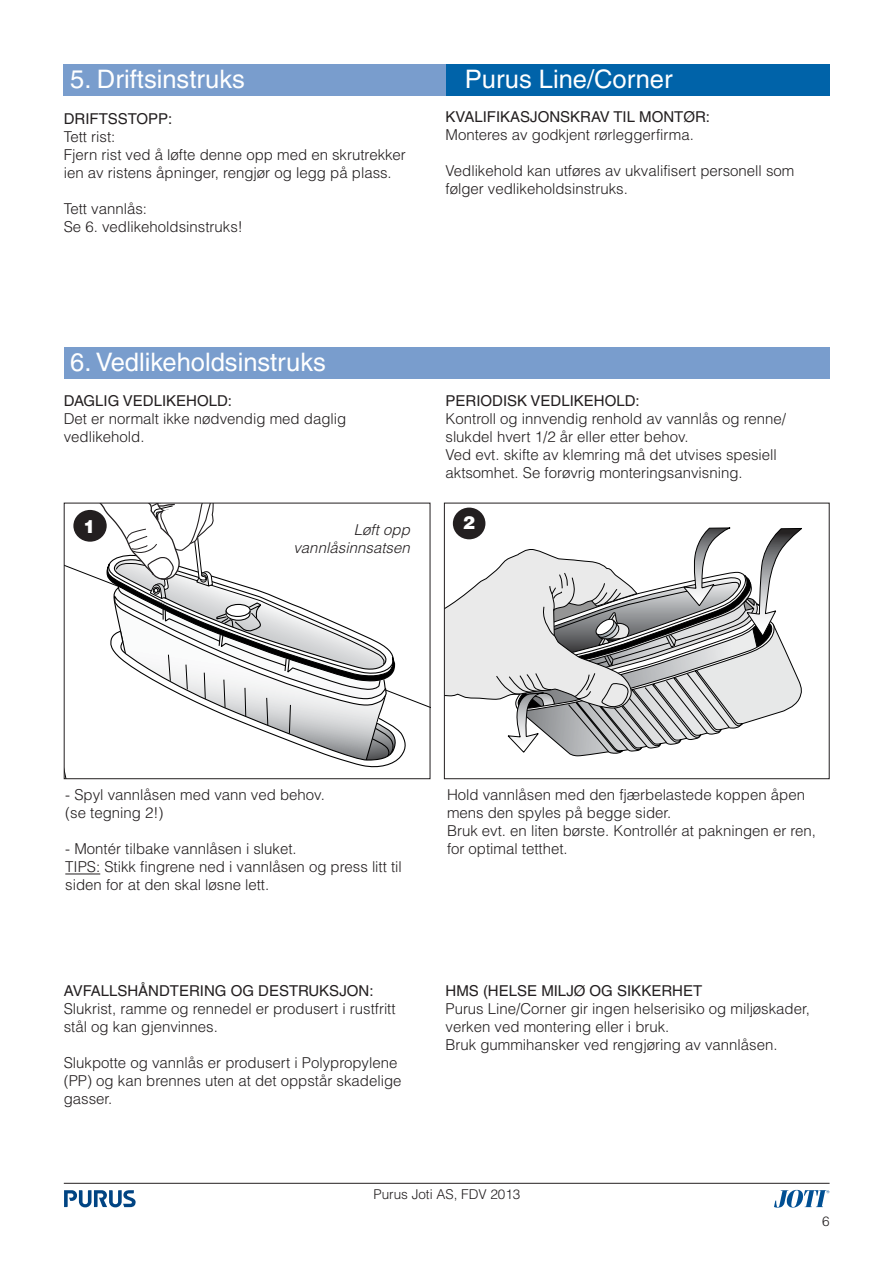
<style>
.page{position:relative;width:893px;height:1263px;background:#fff}
.page>*{position:absolute;margin:0;border:0;box-sizing:border-box;transform-origin:0 0}
.t1{font:25.5px "Helvetica";color:#fff}
.t2{font:900 18px "Helvetica";color:#fff}
.t3{font:300 15px/18px "Helvetica";color:#231f20}
.t4{font:15px "Helvetica";color:#231f20}
.t5{font:italic 300 15px/18px "Helvetica";color:#231f20;text-align:right}
.t6{font:300 13.5px "Helvetica";color:#231f20}
</style>
<div class="page">
<hr style="left:64px;top:1183px;width:765px;height:1px;background:#231f20">
<svg style="left:64px;top:1190px;width:72px;height:17px"></svg>
<div style="left:64px;top:64px;width:383px;height:32px;background:#799dcd"></div>
<div style="left:447px;top:64px;width:382px;height:32px;background:#0063a9"></div>
<div style="left:64px;top:347px;width:765px;height:32px;background:#799dcd"></div>
<svg style="left:66px;top:505px;width:342px;height:263px"></svg>
<div style="left:64px;top:503px;width:366px;height:276px;border:1px solid #231f20"></div>
<svg style="left:446px;top:527px;width:356px;height:230px"></svg>
<div style="left:444px;top:503px;width:385px;height:276px;border:1px solid #231f20"></div>
<div style="left:73px;top:510px;width:34px;height:32px;background:#231f20;border-radius:50%"></div>
<div style="left:453px;top:508px;width:32px;height:31px;background:#231f20;border-radius:50%"></div>
<hr style="left:65px;top:874px;width:35px;height:1px;background:#231f20">
<svg style="left:774px;top:1189px;width:55px;height:19px"></svg>
<h1 class="t1" style="left:70px;top:69px;width:176px">5. Driftsinstruks</h1>
<h1 class="t1" style="left:465px;top:69px;width:209px">Purus Line/Corner</h1>
<p class="t4" style="left:64px;top:113px;width:110px">DRIFTSSTOPP:</p>
<p class="t3" style="left:64px;top:129px;width:343px">Tett rist:<br>Fjern rist ved å løfte denne opp med en skrutrekker ien av ristens åpninger, rengjør og legg på plass.</p>
<p class="t3" style="left:64px;top:201px;width:180px">Tett vannlås:<br>Se 6. vedlikeholdsinstruks!</p>
<p class="t4" style="left:445px;top:112px;width:266px">KVALIFIKASJONSKRAV TIL MONTØR:</p>
<p class="t3" style="left:445px;top:128px;width:250px">Monteres av godkjent rørleggerfirma.</p>
<p class="t3" style="left:445px;top:164px;width:350px">Vedlikehold kan utføres av ukvalifisert personell som følger vedlikeholdsinstruks.</p>
<h1 class="t1" style="left:70px;top:353px;width:257px">6. Vedlikeholdsinstruks</h1>
<p class="t4" style="left:64px;top:395px;width:170px">DAGLIG VEDLIKEHOLD:</p>
<p class="t3" style="left:64px;top:411px;width:284px">Det er normalt ikke nødvendig med daglig vedlikehold.</p>
<p class="t4" style="left:445px;top:395px;width:196px">PERIODISK VEDLIKEHOLD:</p>
<p class="t3" style="left:445px;top:411px;width:342px">Kontroll og innvendig renhold av vannlås og renne/ slukdel hvert 1/2 år eller etter behov.<br>Ved evt. skifte av klemring må det utvises spesiell aktsomhet. Se forøvrig monteringsanvisning.</p>
<p class="t2" style="left:84px;top:520px;width:14px">1</p>
<p class="t2" style="left:463px;top:516px;width:14px">2</p>
<p class="t5" style="left:293px;top:522px;width:121px">Løft opp vannlåsinnsatsen</p>
<p class="t3" style="left:65px;top:788px;width:261px">- Spyl vannlåsen med vann ved behov. (se tegning 2!)</p>
<p class="t3" style="left:65px;top:842px;width:338px">- Montér tilbake vannlåsen i sluket.<br>TIPS: Stikk fingrene ned i vannlåsen og press litt til siden for at den skal løsne lett.</p>
<p class="t3" style="left:447px;top:788px;width:370px">Hold vannlåsen med den fjærbelastede koppen åpen mens den spyles på begge sider.<br>Bruk evt. en liten børste. Kontrollér at pakningen er ren, for optimal tetthet.</p>
<p class="t4" style="left:64px;top:985px;width:311px">AVFALLSHÅNDTERING OG DESTRUKSJON:</p>
<p class="t3" style="left:64px;top:1001px;width:333px">Slukrist, ramme og rennedel er produsert i rustfritt stål og kan gjenvinnes.</p>
<p class="t3" style="left:64px;top:1055px;width:339px">Slukpotte og vannlås er produsert i Polypropylene (PP) og kan brennes uten at det oppstår skadelige gasser.</p>
<p class="t4" style="left:445px;top:985px;width:258px">HMS (HELSE MILJØ OG SIKKERHET</p>
<p class="t3" style="left:445px;top:1001px;width:366px">Purus Line/Corner gir ingen helserisiko og miljøskader, verken ved montering eller i bruk.<br>Bruk gummihansker ved rengjøring av vannlåsen.</p>
<p class="t6" style="left:373px;top:1190px;width:148px">Purus Joti AS, FDV 2013</p>
<p class="t6" style="left:822px;top:1217px;width:9px">6</p>
</div>
